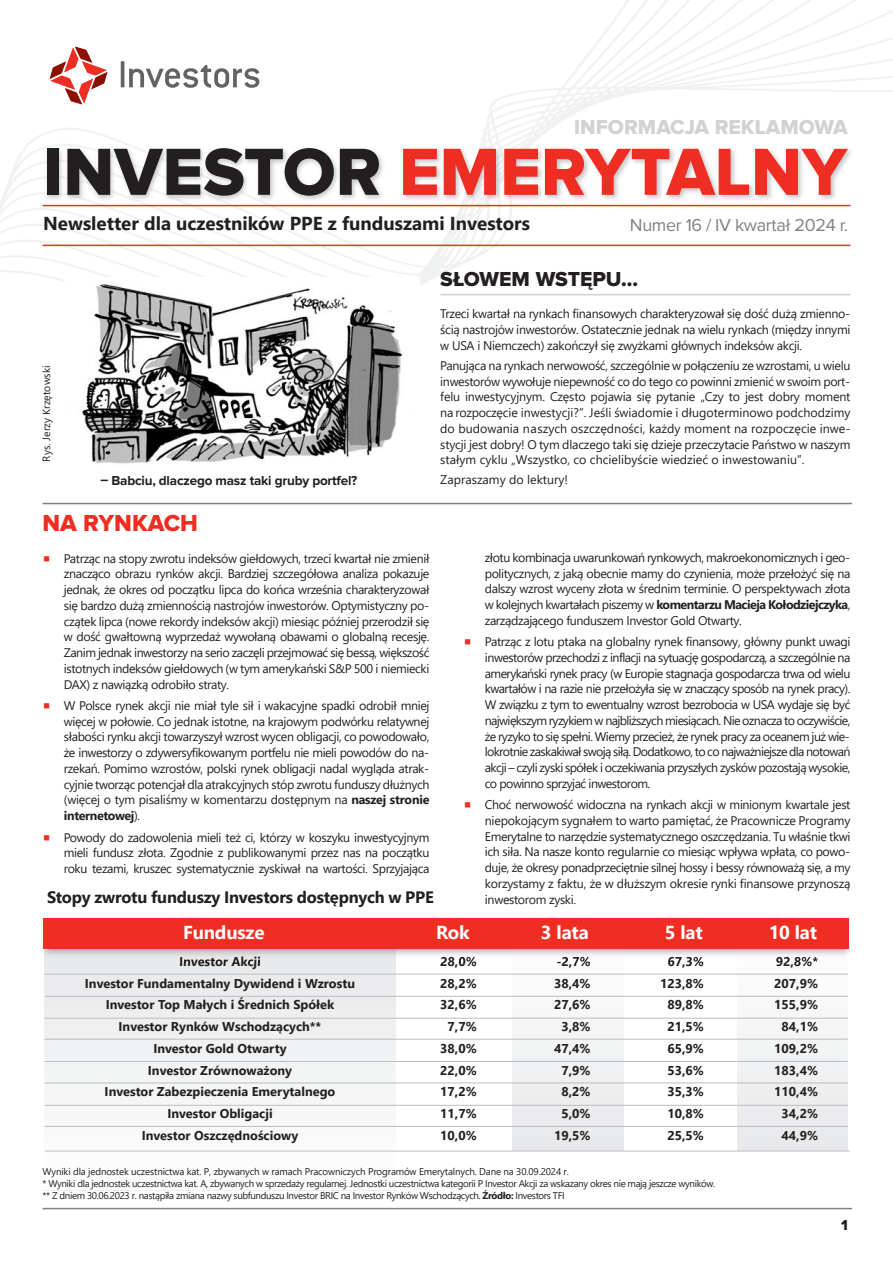
<style>
.page{position:relative;width:893px;height:1263px;background:#fff}
.page>*{position:absolute;margin:0;border:0;box-sizing:border-box;transform-origin:0 0}
.t1{font:69px "Proxima Nova Extrabld";color:#ee2e22}
.t2{font:24px "Proxima Nova Extrabld";color:#ee2e22}
.t3{font:21px "Proxima Nova Extrabld";color:#d1d2d4}
.t4{font:21px "Proxima Nova Extrabld";color:#231f20}
.t5{font:700 18.75px "Segoe UI";color:#231f20}
.t6{font:700 18.75px "Segoe UI";letter-spacing:-.01em;color:#fff}
.t7{font:18px "Proxima Nova";letter-spacing:-.02em;color:#808285}
.t8{font:700 16.5px "Segoe UI";letter-spacing:-.01em;color:#231f20}
.t9{font:15px "Proxima Nova Extrabld";color:#231f20}
.t10{font:700 13.5px "Proxima Nova";letter-spacing:-.015em;color:#231f20}
.t11{font:700 12.75px/21.8px "Segoe UI";color:#231f20;text-align:center}
.t12{font:12.45px/15.8px "Segoe UI";letter-spacing:-.03em;color:#231f20;text-align:justify}
.t13{font:12.45px "Segoe UI";color:#231f20}
.t14{font:10.5px "Segoe UI";color:#231f20}
.t15{font:9.75px/12px "Segoe UI";letter-spacing:-.04em;color:#231f20}
.s1{color:#231f20}
.s2{font-weight:700}
</style>
<div class="page">
<hr style="left:121px;top:61px;width:3px;height:26px;background:#636366">
<svg style="left:129px;top:65px;width:130px;height:23px"></svg>
<svg style="left:50px;top:47px;width:58px;height:57px"></svg>
<img style="left:19px;top:131px;width:834px;height:123px">
<hr style="left:43px;top:205px;width:807px;height:1px;background:#ee2e22">
<hr style="left:43px;top:245px;width:807px;height:1px;background:#ee2e22">
<hr style="left:43px;top:1208px;width:809px;height:1px;background:#808285">
<img style="left:43px;top:917px;width:807px;height:46px">
<img style="left:180px;top:956px;width:77px;height:7px">
<img style="left:441px;top:957px;width:35px;height:6px">
<img style="left:557px;top:957px;width:33px;height:6px">
<img style="left:668px;top:957px;width:35px;height:6px">
<img style="left:776px;top:957px;width:30px;height:6px">
<div style="left:44px;top:918px;width:805px;height:31px;background:#ee2e22"></div>
<hr style="left:45px;top:974px;width:803px;height:1px;background:#bcbdc0">
<hr style="left:45px;top:996px;width:803px;height:1px;background:#bcbdc0">
<hr style="left:45px;top:1018px;width:803px;height:1px;background:#bcbdc0">
<hr style="left:45px;top:1039px;width:803px;height:1px;background:#bcbdc0">
<hr style="left:45px;top:1061px;width:803px;height:1px;background:#bcbdc0">
<hr style="left:45px;top:1082px;width:803px;height:1px;background:#bcbdc0">
<hr style="left:45px;top:1105px;width:803px;height:1px;background:#bcbdc0">
<hr style="left:45px;top:1126px;width:803px;height:1px;background:#bcbdc0">
<hr style="left:45px;top:1151px;width:804px;height:1px;background:#bcbdc0">
<hr style="left:43px;top:503px;width:809px;height:1px;background:#808285">
<img style="left:82px;top:281px;width:323px;height:183px">
<hr style="left:440px;top:294px;width:410px;height:1px;background:#d1d2d4">
<h3 class="t3" style="left:574px;top:120px;width:275px">INFORMACJA REKLAMOWA</h3>
<h1 class="t1" style="left:43px;top:149px;width:806px"><span class="s1">INVESTOR</span> EMERYTALNY</h1>
<h3 class="t5" style="left:43px;top:210px;width:488px">Newsletter dla uczestników PPE z funduszami Investors</h3>
<h3 class="t7" style="left:630px;top:219px;width:219px">Numer 16 / IV kwartał 2024 r.</h3>
<p class="t14" style="left:39px;top:462px;width:98px;rotate:-90deg">Rys. Jerzy Krzętowski</p>
<p class="t10" style="left:100px;top:476px;width:258px">– Babciu, dlaczego masz taki gruby portfel?</p>
<h2 class="t2" style="left:43px;top:515px;width:157px">NA RYNKACH</h2>
<h3 class="t4" style="left:440px;top:271px;width:199px">SŁOWEM WSTĘPU...</h3>
<p class="t12" style="left:440px;top:305px;width:412px">Trzeci kwartał na rynkach finansowych charakteryzował się dość dużą zmienno&shy;ścią nastrojów inwestorów. Ostatecznie jednak na wielu rynkach (między innymi w USA i Niemczech) zakończył się zwyżkami głównych indeksów akcji.</p>
<p class="t12" style="left:440px;top:357px;width:412px">Panująca na rynkach nerwowość, szczególnie w połączeniu ze wzrostami, u wielu inwestorów wywołuje niepewność co do tego co powinni zmienić w swoim port&shy;felu inwestycyjnym. Często pojawia się pytanie „Czy to jest dobry moment na rozpoczęcie inwestycji?”. Jeśli świadomie i długoterminowo podchodzimy do budowania naszych oszczędności, każdy moment na rozpoczęcie inwe&shy;stycji jest dobry! O tym dlaczego taki się dzieje przeczytacie Państwo w naszym stałym cyklu „Wszystko, co chcielibyście wiedzieć o inwestowaniu”.</p>
<p class="t13" style="left:440px;top:471px;width:129px">Zapraszamy do lektury!</p>
<p class="t12" style="left:485px;top:549px;width:367px">złotu kombinacja uwarunkowań rynkowych, makroekonomicznych i geo&shy;politycznych, z jaką obecnie mamy do czynienia, może przełożyć się na dalszy wzrost wyceny złota w średnim terminie. O perspektywach złota w kolejnych kwartałach piszemy w <span class="s2">komentarzu Macieja Kołodziejczyka</span>, zarządzającego funduszem Investor Gold Otwarty.</p>
<p class="t12" style="left:485px;top:633px;width:367px">Patrząc z lotu ptaka na globalny rynek finansowy, główny punkt uwagi inwestorów przechodzi z inflacji na sytuację gospodarczą, a szczególnie na amerykański rynek pracy (w Europie stagnacja gospodarcza trwa od wielu kwartałów i na razie nie przełożyła się w znaczący sposób na rynek pracy).<br>W związku z tym to ewentualny wzrost bezrobocia w USA wydaje się być największym ryzykiem w najbliższych miesiącach. Nie oznacza to oczywiście, że ryzyko to się spełni. Wiemy przecież, że rynek pracy za oceanem już wie&shy;lokrotnie zaskakiwał swoją siłą. Dodatkowo, to co najważniejsze dla notowań akcji – czyli zyski spółek i oczekiwania przyszłych zysków pozostają wysokie, co powinno sprzyjać inwestorom.</p>
<p class="t12" style="left:485px;top:796px;width:367px">Choć nerwowość widoczna na rynkach akcji w minionym kwartale jest niepokojącym sygnałem to warto pamiętać, że Pracownicze Programy Emerytalne to narzędzie systematycznego oszczędzania. Tu właśnie tkwi ich siła. Na nasze konto regularnie co miesiąc wpływa wpłata, co powo&shy;duje, że okresy ponadprzeciętnie silnej hossy i bessy równoważą się, a my korzystamy z faktu, że w dłuższym okresie rynki finansowe przynoszą inwestorom zyski.</p>
<p class="t12" style="left:64px;top:550px;width:367px">Patrząc na stopy zwrotu indeksów giełdowych, trzeci kwartał nie zmienił znacząco obrazu rynków akcji. Bardziej szczegółowa analiza pokazuje jednak, że okres od początku lipca do końca września charakteryzował się bardzo dużą zmiennością nastrojów inwestorów. Optymistyczny po&shy;czątek lipca (nowe rekordy indeksów akcji) miesiąc później przerodził się w dość gwałtowną wyprzedaż wywołaną obawami o globalną recesję.<br>Zanim jednak inwestorzy na serio zaczęli przejmować się bessą, większość istotnych indeksów giełdowych (w tym amerykański S&amp;P 500 i niemiecki DAX) z nawiązką odrobiło straty.</p>
<p class="t12" style="left:64px;top:697px;width:367px">W Polsce rynek akcji nie miał tyle sił i wakacyjne spadki odrobił mniej więcej w połowie. Co jednak istotne, na krajowym podwórku relatywnej słabości rynku akcji towarzyszył wzrost wycen obligacji, co powodowało, że inwestorzy o zdywersyfikowanym portfelu nie mieli powodów do na&shy;rzekań. Pomimo wzrostów, polski rynek obligacji nadal wygląda atrak&shy;cyjnie tworząc potencjał dla atrakcyjnych stóp zwrotu funduszy dłużnych (więcej o tym pisaliśmy w komentarzu dostępnym na <span class="s2">naszej stronie internetowej</span>).</p>
<p class="t12" style="left:64px;top:828px;width:367px">Powody do zadowolenia mieli też ci, którzy w koszyku inwestycyjnym mieli fundusz złota. Zgodnie z publikowanymi przez nas na początku roku tezami, kruszec systematycznie zyskiwał na wartości. Sprzyjająca</p>
<h3 class="t8" style="left:47px;top:885px;width:388px">Stopy zwrotu funduszy Investors dostępnych w PPE</h3>
<h3 class="t6" style="left:183px;top:919px;width:83px">Fundusze</h3>
<h3 class="t6" style="left:436px;top:919px;width:35px">Rok</h3>
<h3 class="t6" style="left:541px;top:919px;width:49px">3 lata</h3>
<h3 class="t6" style="left:665px;top:919px;width:39px">5 lat</h3>
<h3 class="t6" style="left:769px;top:919px;width:50px">10 lat</h3>
<p class="t11" style="left:85px;top:950px;width:272px">Investor Akcji<br>Investor Fundamentalny Dywidend i Wzrostu<br>Investor Top Małych i Średnich Spółek<br>Investor Rynków Wschodzących**<br>Investor Gold Otwarty<br>Investor Zrównoważony<br>Investor Zabezpieczenia Emerytalnego<br>Investor Obligacji<br>Investor Oszczędnościowy</p>
<p class="t11" style="left:440px;top:950px;width:38px">28,0%<br>28,2%<br>32,6%<br>7,7%<br>38,0%<br>22,0%<br>17,2%<br>11,7%<br>10,0%</p>
<p class="t11" style="left:554px;top:950px;width:38px">-2,7%<br>38,4%<br>27,6%<br>3,8%<br>47,4%<br>7,9%<br>8,2%<br>5,0%<br>19,5%</p>
<p class="t11" style="left:660px;top:950px;width:45px">67,3%<br>123,8%<br>89,8%<br>21,5%<br>65,9%<br>53,6%<br>35,3%<br>10,8%<br>25,5%</p>
<p class="t11" style="left:774px;top:950px;width:45px">92,8%*<br>207,9%<br>155,9%<br>84,1%<br>109,2%<br>183,4%<br>110,4%<br>34,2%<br>44,9%</p>
<p class="t15" style="left:43px;top:1165px;width:674px">Wyniki dla jednostek uczestnictwa kat. P, zbywanych w ramach Pracowniczych Programów Emerytalnych. Dane na 30.09.2024 r.<br>* Wyniki dla jednostek uczestnictwa kat. A, zbywanych w sprzedaży regularnej. Jednostki uczestnictwa kategorii P Investor Akcji za wskazany okres nie mają jeszcze wyników. ** Z dniem 30.06.2023 r. nastąpiła zmiana nazwy subfunduszu Investor BRIC na Investor Rynków Wschodzących. <span class="s2">Źródło:</span> Investors TFI</p>
<p class="t9" style="left:841px;top:1219px;width:8px">1</p>
</div>
